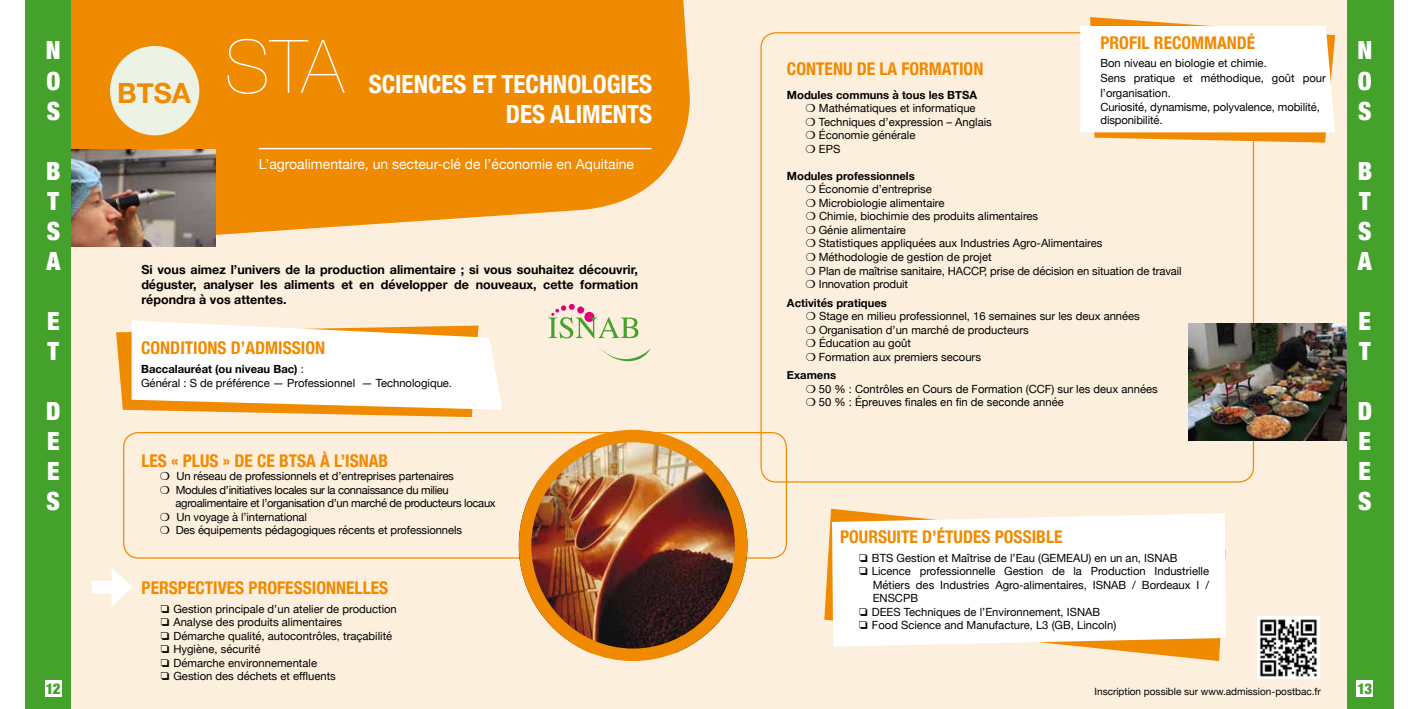
<style>
.page{position:relative;width:1418px;height:709px;background:#fff}
.page>*{position:absolute;margin:0;border:0;box-sizing:border-box;transform-origin:0 0}
.t1{font:200 73.75px "Helvetica Neue";color:#fff}
.t2{font:700 27.88px "Helvetica Neue";color:#f08a00}
.t3{font:700 condensed 25px/30px "Helvetica Neue";color:#fff;text-align:right}
.t4{font:900 condensed 25px/30px "Helvetica Neue";color:#fff;text-align:justify}
.t5{font:700 condensed 17.5px "Helvetica Neue";color:#f08a00}
.t6{font:900 condensed 15px "Helvetica Neue";color:#44a12b}
.t7{font:13.88px "Helvetica Neue";color:#fff}
.t8{font:700 12.5px/15px "Helvetica Neue";color:#000;text-align:justify}
.t9{font:11.25px/13.5px "Helvetica Neue";color:#000}
.t10{font:11.25px "Helvetica Neue";letter-spacing:-.03em;color:#000}
.t11{font:10px "Helvetica Neue";color:#000}
.s1{font-weight:700}
.s2{font-family:"MS Mincho"}
</style>
<div class="page">
<div style="left:70px;top:0;width:1321px;height:709px;background:#fdefde"></div>
<svg style="left:71px;top:0;width:619px;height:247px;background:#f1961b"></svg>
<div style="left:110px;top:46px;width:89px;height:89px;background:#ecf3e5;border-radius:50%"></div>
<hr style="left:259px;top:148px;width:392px;height:1px;background:#fff">
<img style="left:71px;top:150px;width:144px;height:96px">
<div style="left:25px;top:0;width:46px;height:709px;background:#44a12b"></div>
<div style="left:45px;top:680px;width:16px;height:16px;background:#fff"></div>
<svg style="left:116px;top:320px;width:386px;height:97px;background:#fcedd8"></svg>
<img style="left:1188px;top:323px;width:158px;height:117px">
<div style="left:123px;top:432px;width:664px;height:126px;border:1px solid #f08a00;border-radius:15px"></div>
<div style="left:92px;top:581px;width:28px;height:12px;background:#fff"></div>
<svg style="left:112px;top:568px;width:21px;height:38px"></svg>
<div style="left:1346px;top:0;width:47px;height:709px;background:#44a12b"></div>
<div style="left:1356px;top:680px;width:16px;height:16px;background:#fff"></div>
<img style="left:1257px;top:616px;width:62px;height:63px">
<svg style="left:824px;top:508px;width:396px;height:153px"></svg>
<svg style="left:832px;top:513px;width:393px;height:133px;background:#fefaf5"></svg>
<svg style="left:1080px;top:17px;width:255px;height:126px;background:#fdf4e7"></svg>
<img style="left:519px;top:438px;width:228px;height:215px">
<div style="left:519px;top:430px;width:228px;height:231px;border:12px solid #f08a00;border-radius:50%"></div>
<svg style="left:598px;top:345px;width:53px;height:17px"></svg>
<svg style="left:548px;top:304px;width:90px;height:34px"></svg>
<h3 class="t4" style="left:46px;top:34px;width:16px">N O S</h3>
<h3 class="t4" style="left:46px;top:154px;width:16px">B T S A</h3>
<h3 class="t4" style="left:47px;top:304px;width:14px">E<br>T</h3>
<h3 class="t4" style="left:46px;top:394px;width:15px">D E E S</h3>
<h3 class="t6" style="left:46px;top:676px;width:16px">12</h3>
<h2 class="t2" style="left:117px;top:71px;width:75px">BTSA</h2>
<h1 class="t1" style="left:225px;top:9px;width:120px">STA</h1>
<h3 class="t3" style="left:369px;top:67px;width:285px">SCIENCES ET TECHNOLOGIES<br>DES ALIM ENTS</h3>
<p class="t7" style="left:259px;top:154px;width:377px">L’agroalimentaire, un secteur-clé de l’économie en Aquitaine</p>
<p class="t8" style="left:141px;top:262px;width:498px">Si vous aimez l’univers de la production alimentaire ; si vous souhaitez découvrir, déguster, analyser les aliments et en développer de nouveaux, cette formation répondra à vos attentes.</p>
<h3 class="t5" style="left:141px;top:334px;width:48px">CONDITION</h3>
<h3 class="t5" style="left:217px;top:334px;width:92px">S D’ADMISSION</h3>
<p class="t9" style="left:141px;top:363px;width:312px"><span class="s1">Baccalauréat (ou niveau Bac)</span> :<br>Général : S de préférence — Professionnel — Technologique.</p>
<h3 class="t5" style="left:141px;top:446px;width:52px">LES « PLUS</h3>
<h3 class="t5" style="left:223px;top:446px;width:167px">» DE CE BTSA À L’ISNAB</h3>
<p class="t9" style="left:159px;top:470px;width:296px"><span class="s2">❍</span> Un réseau de professionnels et d’entreprises partenaires</p>
<p class="t10" style="left:159px;top:481px;width:291px"><span class="s2">❍</span> Modules d’initiatives locales sur la connaissance du milieu</p>
<p class="t10" style="left:176px;top:495px;width:321px">agroalimentaire et l’organisation d’un marché de producteurs locaux</p>
<p class="t9" style="left:159px;top:510px;width:150px"><span class="s2">❍</span> Un voyage à l’international</p>
<p class="t9" style="left:159px;top:524px;width:305px"><span class="s2">❍</span> Des équipements pédagogiques récents et professionnels</p>
<h3 class="t5" style="left:142px;top:573px;width:180px">PERSPECTIVES PROFESSIONN</h3>
<h3 class="t5" style="left:346px;top:573px;width:44px">ELLES</h3>
<p class="t9" style="left:159px;top:602px;width:239px"><span class="s2">❏</span> Gestion principale d’un atelier de production <span class="s2">❏</span> Analyse des produits alimentaires<br><span class="s2">❏</span> Démarche qualité, autocontrôles, traçabilité <span class="s2">❏</span> Hygiène, sécurité<br><span class="s2">❏</span> Démarche environnementale<br><span class="s2">❏</span> Gestion des déchets et effluents</p>
<h3 class="t5" style="left:1100px;top:28px;width:9px">PROFI</h3>
<h3 class="t5" style="left:1141px;top:28px;width:43px">L RECOMMAN</h3>
<h3 class="t5" style="left:1236px;top:28px;width:20px">DÉ</h3>
<p class="t9" style="left:1100px;top:56px;width:227px;line-height:15px">Bon niveau en biologie et chimie.<br>Sens pratique et méthodique, goût pour l’organisation.</p>
<p class="t9" style="left:1100px;top:100px;width:221px">Curiosité, dynamisme, polyvalence, mobilité, disponibilité.</p>
<h3 class="t5" style="left:787px;top:55px;width:125px">CONTENU DE LA FORMATION</h3>
<p class="t9" style="left:804px;top:89px;width:189px;text-indent:-18px"><span class="s1">Modules communs à tous les BTSA<br></span><span class="s2">❍</span> Mathématiques et informatique<br><span class="s2">❍</span> Techniques d’expression – Anglais <span class="s2">❍</span> Économie générale<br><span class="s2">❍</span> EPS</p>
<p class="t9" style="left:804px;top:170px;width:379px;text-indent:-18px"><span class="s1">Modules professionnels<br></span><span class="s2">❍</span> Économie d’entreprise<br><span class="s2">❍</span> Microbiologie alimentaire<br><span class="s2">❍</span> Chimie, biochimie des produits alimentaires<br><span class="s2">❍</span> Génie alimentaire<br><span class="s2">❍</span> Statistiques appliquées aux Industries Agro-Alimentaires<br><span class="s2">❍</span> Méthodologie de gestion de projet<br><span class="s2">❍</span> Plan de maîtrise sanitaire, HACCP, prise de décision en situation de travail <span class="s2">❍</span> Innovation produit</p>
<p class="t9" style="left:804px;top:296px;width:337px;text-indent:-18px"><span class="s1">Activités pratiques<br></span><span class="s2">❍</span> Stage en milieu professionnel, 16 semaines sur les deux années <span class="s2">❍</span> Organisation d’un marché de producteurs<br><span class="s2">❍</span> Éducation au goût<br><span class="s2">❍</span> Formation aux premiers secours</p>
<p class="t9" style="left:804px;top:369px;width:354px;text-indent:-18px"><span class="s1">Examens<br></span><span class="s2">❍</span> 50 % : Contrôles en Cours de Formation (CCF) sur les deux années <span class="s2">❍</span> 50 % : Épreuves finales en fin de seconde année</p>
<h3 class="t5" style="left:840px;top:522px;width:224px">POURSUITE D’ÉTUDES POSSIBLE</h3>
<p class="t9" style="left:857px;top:551px;width:321px"><span class="s2">❏</span> BTS Gestion et Maîtrise de l’Eau (GEMEAU) en un an, ISNAB</p>
<p class="t9" style="left:857px;top:565px;width:353px"><span class="s2">❏</span> Licence professionnelle Gestion de la Production Industrielle</p>
<p class="t9" style="left:872px;top:578px;width:338px">Métiers des Industries Agro-alimentaires, ISNAB / Bordeaux I /</p>
<p class="t9" style="left:872px;top:592px;width:47px">ENSCPB</p>
<p class="t9" style="left:857px;top:605px;width:244px"><span class="s2">❏</span> DEES Techniques de l’Environnement, ISNAB</p>
<p class="t9" style="left:857px;top:619px;width:260px"><span class="s2">❏</span> Food Science and Manufacture, L3 (GB, Lincoln)</p>
<p class="t11" style="left:1094px;top:683px;width:228px">Inscription possible sur www.admission-postbac.fr</p>
<h3 class="t4" style="left:1357px;top:34px;width:16px">N O S</h3>
<h3 class="t4" style="left:1357px;top:154px;width:16px">B T S A</h3>
<h3 class="t4" style="left:1358px;top:304px;width:14px">E<br>T</h3>
<h3 class="t4" style="left:1357px;top:394px;width:15px">D E E S</h3>
<h3 class="t6" style="left:1357px;top:676px;width:16px">13</h3>
</div>
